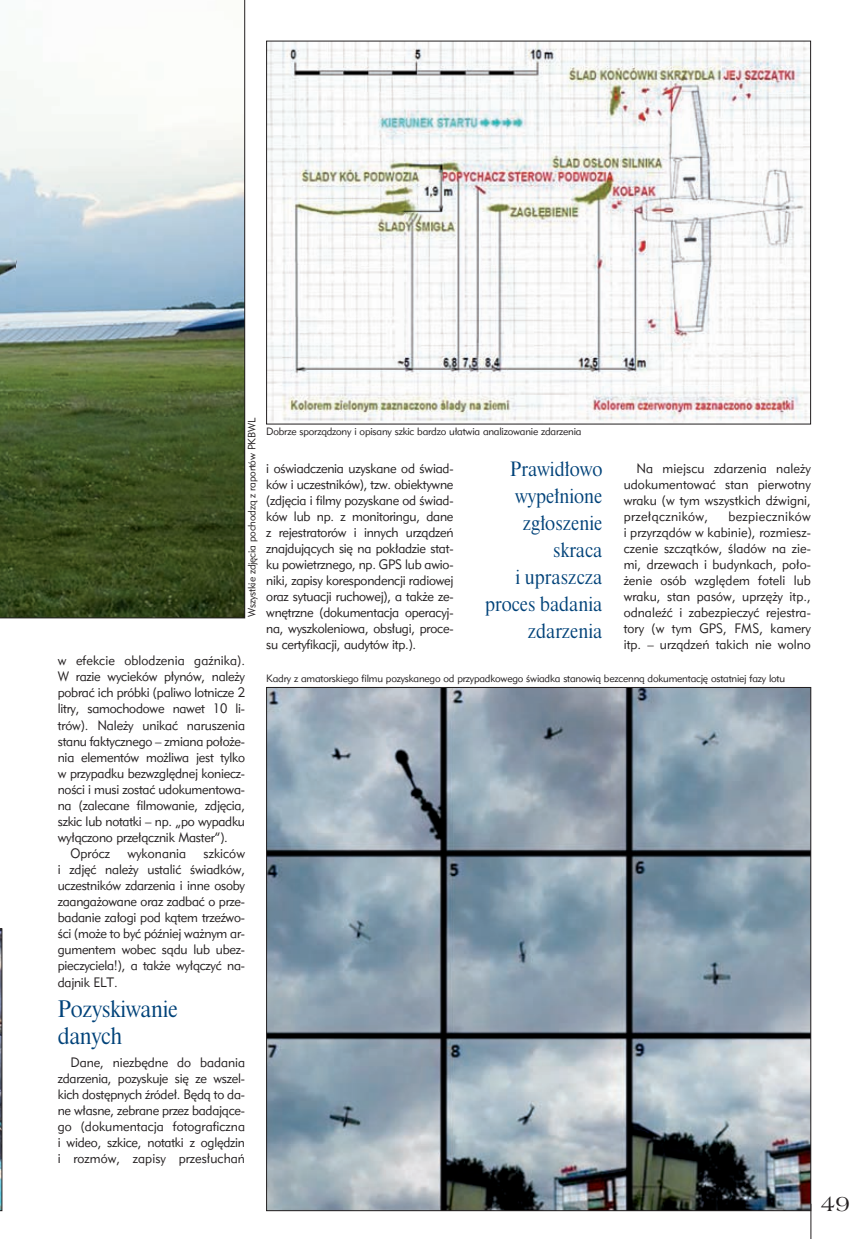
<style>
.page{position:relative;width:868px;height:1239px;background:#fff}
.page>*{position:absolute;margin:0;border:0;box-sizing:border-box;transform-origin:0 0}
.t1{font:22.5px/26.5px "Dutch 801 Hd EU";letter-spacing:-.015em;color:#004279}
.t2{font:22.5px "Americana EU";color:#231f20}
.t3{font:19.5px/27px "Dutch 801 Hd EU";color:#004279;text-align:right;scale:.95 1}
.t4{font:13.5px/16px "Geometric 415 Lt EU";letter-spacing:-.015em;color:#231f20;text-align:justify;scale:.95 1}
.t5{font:13.5px "Geometric 415 Lt EU";letter-spacing:.005em;color:#231f20;scale:.95 1}
.t6{font:10.5px "Geometric 415 Lt EU";letter-spacing:-.015em;color:#231f20}
</style>
<div class="page">
<hr style="left:810px;top:1203px;width:1px;height:35px;background:#231f20">
<svg style="left:0;top:0;width:245px;height:618px"></svg>
<img style="left:268px;top:689px;width:541px;height:519px">
<img style="left:268px;top:43px;width:540px;height:379px">
<svg style="left:0;top:928px;width:2px;height:282px"></svg>
<img style="left:0;top:99px;width:15px;height:212px">
<p class="t6" style="left:248px;top:617px;width:201px;rotate:-90deg">Wszystkie zdjęcia pochodzą z raportów PKBWL</p>
<p class="t5" style="left:58px;top:655px;width:198px">w efek cie ob lo dze nia gaź ni ka).</p>
<p class="t4" style="left:58px;top:669px;width:198px">W ra zie wy cie ków pły nów, na le ży</p>
<p class="t4" style="left:58px;top:685px;width:198px">po brać ich prób ki (pa li wo lot ni cze 2</p>
<p class="t4" style="left:58px;top:702px;width:198px">li try, sa mo cho do we na wet 10 li -</p>
<p class="t4" style="left:58px;top:718px;width:198px">trów). Na le ży uni kać na ru sze nia</p>
<p class="t4" style="left:58px;top:734px;width:198px">sta nu fak tycz ne go – zmia na po ło że -</p>
<p class="t4" style="left:58px;top:750px;width:198px">nia ele men tów moż li wa jest tyl ko</p>
<p class="t4" style="left:58px;top:766px;width:198px">w przy pad ku bez względ nej ko niecz -</p>
<p class="t4" style="left:58px;top:782px;width:198px">no ści i mu si zo stać udo ku men to wa -</p>
<p class="t4" style="left:58px;top:798px;width:198px">na (za le ca ne fil mo wa nie, zdję cia,</p>
<p class="t4" style="left:58px;top:814px;width:198px">szkic lub no tat ki – np. „po wy pad ku</p>
<p class="t4" style="left:58px;top:830px;width:180px">wy łą czo no prze łącz nik Ma ster”).</p>
<p class="t4" style="left:71px;top:846px;width:43px">Oprócz</p>
<p class="t4" style="left:127px;top:846px;width:63px">wy ko na nia</p>
<p class="t4" style="left:58px;top:846px;width:198px;text-indent:146px">szki ców i zdjęć na le ży usta lić świad ków, uczest ni ków zda rze nia i in ne oso by za an ga żo wa ne oraz za dbać o prze - ba da nie za ło gi pod ką tem trzeź wo - ści (mo że to być póź niej waż nym ar - gu men tem wo bec są du lub ubez - pie czy cie la!), a tak że wy łą czyć na - daj nik ELT.</p>
<h1 class="t1" style="left:58px;top:997px;width:121px">Po zy ski wa nie da nych</h1>
<p class="t4" style="left:58px;top:1055px;width:198px;text-indent:13px">Da ne, nie zbęd ne do ba da nia zda rze nia, po zy sku je się ze wszel - kich do stęp nych źró deł. Bę dą to da - ne wła sne, ze bra ne przez ba da ją ce - go (do ku men ta cja fo to gra ficz na i wi deo, szki ce, no tat ki z oglę dzin i roz mów, za pi sy prze słu chań</p>
<p class="t6" style="left:266px;top:427px;width:317px">Dobrze sporządzony i opisany szkic bardzo ułatwia analizowanie zdarzenia</p>
<p class="t4" style="left:266px;top:461px;width:198px">i oświad cze nia uzy ska ne od świad - ków i uczest ni ków), tzw. obiek tyw ne (zdję cia i fil my po zy ska ne od świad - ków lub np. z mo ni to rin gu, da ne z re je stra to rów i in nych urzą dzeń znaj du ją cych się na po kła dzie stat - ku po wietrz ne go, np. GPS lub awio - ni ki, za pi sy ko re spon den cji ra dio wej oraz sy tu acji ru cho wej), a tak że ze - wnętrz ne (do ku men ta cja ope ra cyj - na, wy szko le nio wa, ob słu gi, pro ce - su cer ty fi ka cji, au dy tów itp.).</p>
<h2 class="t3" style="left:485px;top:457px;width:125px">Prawidłowo wypełnione zgłoszenie skraca<br>i upraszcza proces badania zdarzenia</h2>
<p class="t4" style="left:623px;top:461px;width:198px;text-indent:13px">Na miej scu zda rze nia na le ży udo ku men to wać stan pier wot ny wra ku (w tym wszyst kich dźwi gni, prze łącz ni ków,</p>
<p class="t4" style="left:623px;top:509px;width:198px;text-indent:105px">bez piecz ni ków i przy rzą dów w ka bi nie), roz miesz - cze nie szcząt ków, śla dów na zie - mi, drze wach i bu dyn kach, po ło - że nie osób wzglę dem fo te li lub wra ku, stan pa sów, uprzę ży itp., od na leźć i za bez pie czyć re je stra - to ry (w tym GPS, FMS, ka me ry itp. – urzą dzeń ta kich nie wol no</p>
<p class="t6" style="left:266px;top:674px;width:520px">Kadry z amatorskiego filmu pozyskanego od przypadkowego świadka stanowią bezcenną dokumentację ostatniej fazy lotu</p>
<h1 class="t2" style="left:820px;top:1195px;width:31px">49</h1>
</div>
